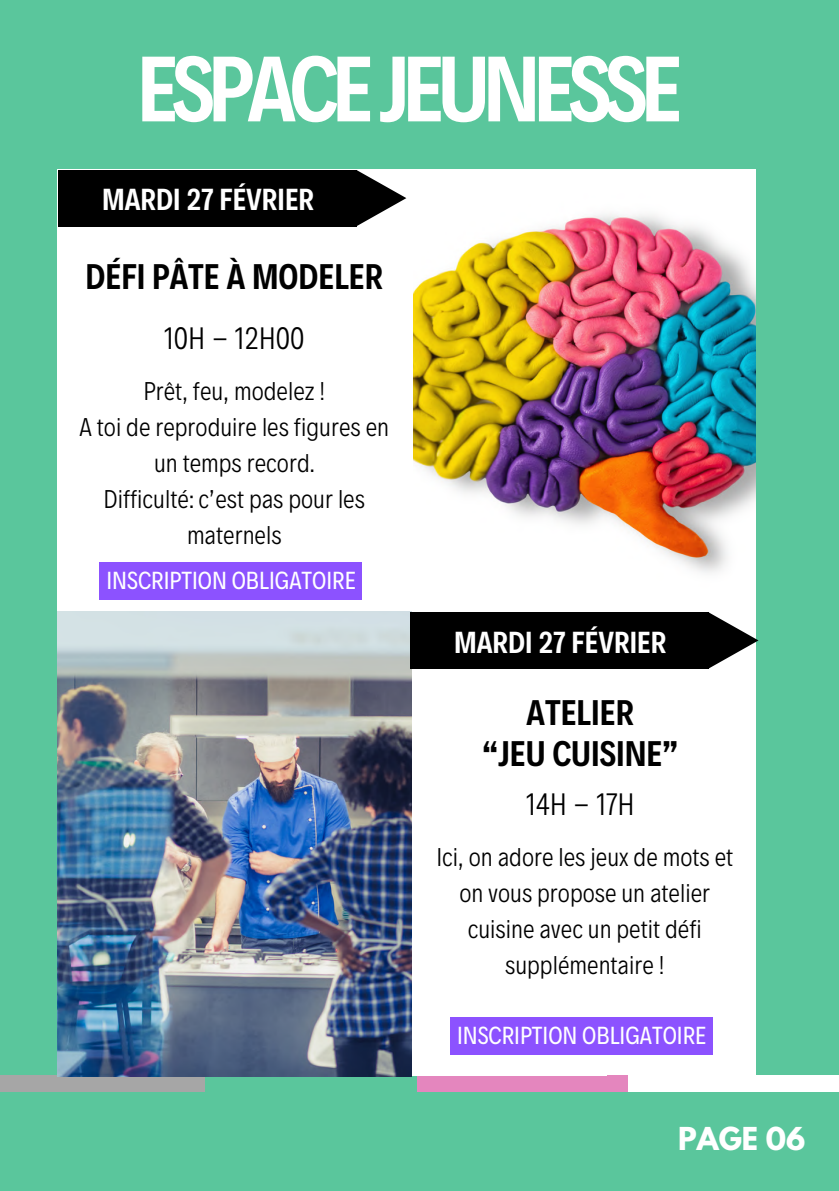
<style>
.page{position:relative;width:839px;height:1191px;background:#fff}
.page>*{position:absolute;margin:0;border:0;box-sizing:border-box;transform-origin:0 0}
.t1{font:600 93.8px "Decalotype";letter-spacing:-.07em;color:#fff}
.t2{font:600 36px/40.4px "Decalotype";color:#000;text-align:center}
.t3{font:300 31.4px "Decalotype";color:#000}
.t4{font:600 30.8px "Decalotype";color:#fff}
.t5{font:700 28px "League Spartan";color:#fff}
.t6{font:300 26px/36px "Decalotype";color:#000;text-align:center}
.t7{font:25px "Decalotype";color:#fff}
</style>
<div class="page">
<div style="left:0;top:0;width:838px;height:1191px;background:#5ac69c"></div>
<div style="left:57px;top:170px;width:698px;height:910px;background:#fff"></div>
<div style="left:0;top:1076px;width:208px;height:16px;background:#a6a6a6"></div>
<div style="left:628px;top:1076px;width:210px;height:16px;background:#fff"></div>
<div style="left:416px;top:1076px;width:212px;height:16px;background:#e486be"></div>
<div style="left:205px;top:1076px;width:211px;height:16px;background:#5ac69c"></div>
<img style="left:57px;top:612px;width:354px;height:465px">
<img style="left:413px;top:214px;width:342px;height:359px">
<div style="left:450px;top:1018px;width:262px;height:37px;background:#8c52ff"></div>
<svg style="left:356px;top:170px;width:50px;height:57px"></svg>
<div style="left:58px;top:170px;width:298px;height:57px;background:#000"></div>
<svg style="left:708px;top:612px;width:50px;height:57px"></svg>
<div style="left:410px;top:612px;width:298px;height:57px;background:#000"></div>
<div style="left:99px;top:562px;width:263px;height:38px;background:#8c52ff"></div>
<p class="t1" style="left:137px;top:27px;width:547px">ESPACEJEUNESSE</p>
<h3 class="t4" style="left:102px;top:179px;width:214px">MARDI 27 FÉVRIER</h3>
<h2 class="t2" style="left:85px;top:254px;width:299px">DÉFI PÂTE À MODELER</h2>
<p class="t3" style="left:164px;top:317px;width:142px">10H - 12H00</p>
<h3 class="t6" style="left:80px;top:371px;width:311px">Prêt, feu, modelez !<br>A toi de reproduire les figures en un temps record.<br>Difficulté: c’est pas pour les maternels</h3>
<h4 class="t7" style="left:106px;top:564px;width:251px">INSCRIPTION OBLIGATOIRE</h4>
<h2 class="t4" style="left:454px;top:622px;width:214px">MARDI 27 FÉVRIER</h2>
<h4 class="t2" style="left:482px;top:690px;width:198px">ATELIER<br>“JEU CUISINE”</h4>
<h5 class="t3" style="left:526px;top:783px;width:110px">14H - 17H</h5>
<h6 class="t6" style="left:436px;top:838px;width:298px">Ici, on adore les jeux de mots et on vous propose un atelier cuisine avec un petit défi supplémentaire !</h6>
<h1 class="t7" style="left:457px;top:1019px;width:251px">INSCRIPTION OBLIGATOIRE</h1>
<h6 class="t5" style="left:678px;top:1125px;width:129px">PAGE 06</h6>
</div>
